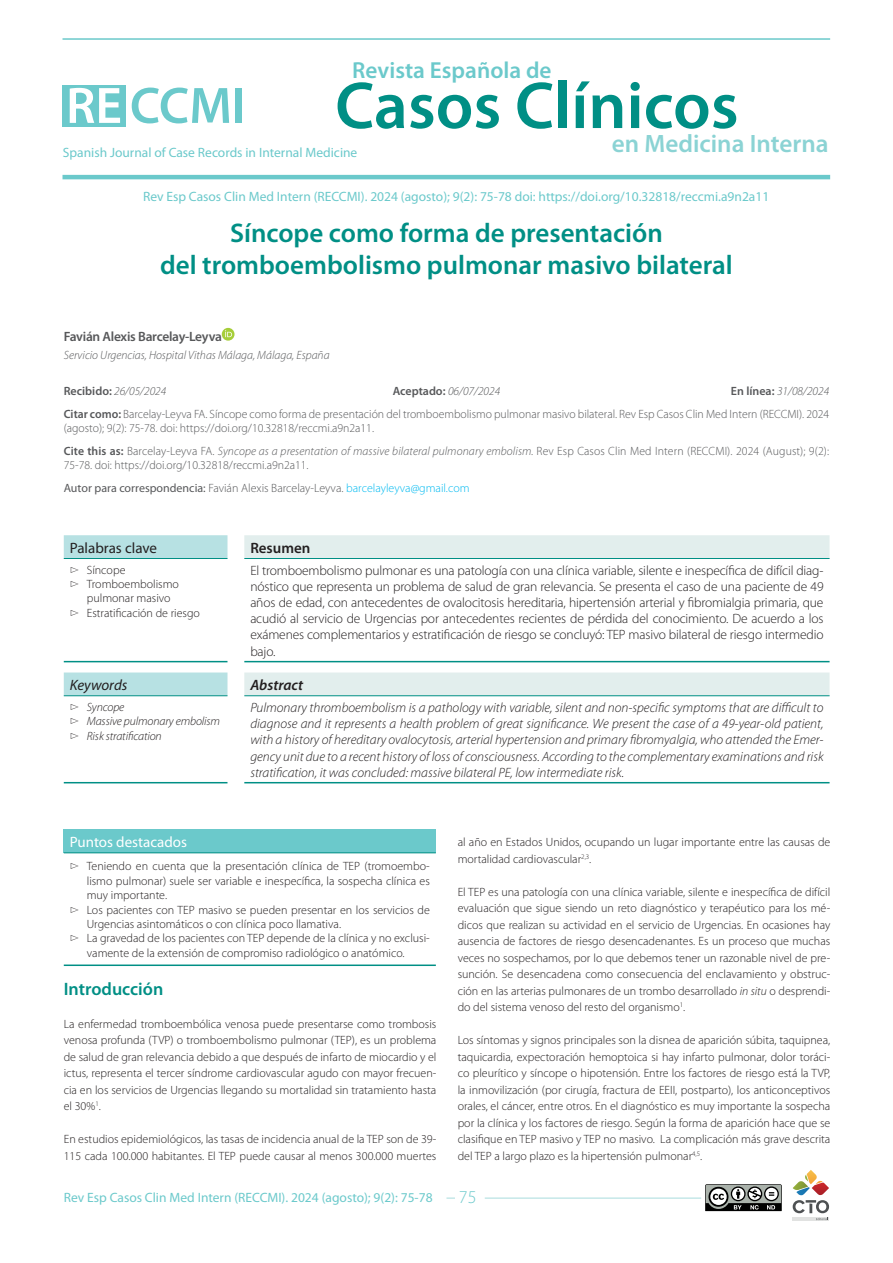
<style>
.page{position:relative;width:893px;height:1263px;background:#fff}
.page>*{position:absolute;margin:0;border:0;box-sizing:border-box;transform-origin:0 0}
.t1{font:600 66.75px "Myriad Pro";color:#008f85}
.Titulo_capitulo{font:600 27px/32.4px "Myriad Pro";color:#008f85;text-align:center}
.t2{font:600 25.2px "Myriad Pro";color:#8bd3d4}
.t3{font:600 23.25px "Myriad Pro";color:#6bc9cb}
._02_Primer_Orden{font:600 18px "Myriad Pro";color:#008f85}
.t4{font:300 18px "Myriad Pro";color:#6bc9cb}
.t5{font:15px "Myriad Pro";color:#fff}
.PalabrasClaveTitulo{font:15px "Myriad Pro";color:#231f20}
.KeywordsTitulo{font:italic 15px "Myriad Pro";color:#231f20}
.t6{font:italic 600 15px "Myriad Pro";color:#231f20}
.t7{font:600 15px "Myriad Pro";color:#231f20}
.Texto_resumen{font:300 13.5px/16.2px "Myriad Pro";letter-spacing:-.01em;color:#231f20;text-align:justify}
.Texto_abstract{font:italic 300 13.5px/16.2px "Myriad Pro";color:#231f20;text-align:justify}
.CabeceraDOI{font:13.5px "Myriad Pro";color:#6bc9cb}
.Nombre_autores{font:600 13.5px "Myriad Pro";letter-spacing:-.02em;color:#57585a}
._01_Texto_comun{font:300 12px/16.5px "Myriad Pro";color:#231f20}
.CitarComo{font:300 12px/14.4px "Myriad Pro";color:#57585a}
.Recibido_Aceptado{font:italic 300 12px "Myriad Pro";color:#57585a}
.CargoAutores{font:italic 300 12px "Myriad Pro";color:#57585a}
.t8{font:italic 300 12px "Myriad Pro";letter-spacing:-.01em;color:#231f20}
.s1{font-weight:600;font-style:normal}
.s2{font-weight:600}
.s3{font-style:italic}
.s4{font-weight:400}
.s5{color:#00baf1}
</style>
<div class="page">
<div style="left:63px;top:85px;width:63px;height:41px;background:#6bc9cb"></div>
<svg style="left:70px;top:88px;width:50px;height:35px"></svg>
<svg style="left:132px;top:88px;width:97px;height:35px"></svg>
<div style="left:236px;top:88px;width:6px;height:35px;background:#6bc9cb"></div>
<hr style="left:63px;top:38px;width:767px;height:2px;background:#6bc9cb">
<hr style="left:63px;top:175px;width:767px;height:4px;background:#6bc9cb">
<hr style="left:793px;top:1217px;width:36px;height:4px;background:#e1e2e1">
<svg style="left:793px;top:1170px;width:36px;height:50px"></svg>
<hr style="left:485px;top:1198px;width:216px;height:1px;background:#a8dcdd">
<svg style="left:705px;top:1184px;width:77px;height:27px;background:#747674"></svg>
<svg style="left:222px;top:328px;width:12px;height:13px"></svg>
<svg style="left:225px;top:330px;width:7px;height:7px"></svg>
<div style="left:64px;top:830px;width:372px;height:23px;background:#6bc9cb"></div>
<hr style="left:64px;top:852px;width:372px;height:1px;background:#008f85">
<hr style="left:64px;top:964px;width:372px;height:2px;background:#008f85">
<svg style="left:64px;top:535px;width:163px;height:160px"></svg>
<svg style="left:244px;top:535px;width:586px;height:160px"></svg>
<hr style="left:244px;top:782px;width:586px;height:1px;background:#008f85">
<hr style="left:64px;top:661px;width:163px;height:1px;background:#008f85">
<hr style="left:244px;top:661px;width:586px;height:1px;background:#008f85">
<hr style="left:64px;top:782px;width:163px;height:1px;background:#008f85">
<hr style="left:64px;top:558px;width:163px;height:1px;background:#008f85">
<hr style="left:244px;top:558px;width:586px;height:1px;background:#008f85">
<hr style="left:64px;top:695px;width:163px;height:1px;background:#008f85">
<hr style="left:244px;top:695px;width:586px;height:1px;background:#008f85">
<h3 class="t3" style="left:352px;top:56px;width:201px">Revista Española de</h3>
<h1 class="t1" style="left:335px;top:63px;width:405px">Casos Clínicos</h1>
<p class="CabeceraDOI" style="left:63px;top:144px;width:296px">Spanish Journal of Case Records in Internal Medicine</p>
<h3 class="t2" style="left:612px;top:127px;width:218px">en Medicina Interna</h3>
<p class="CabeceraDOI" style="left:143px;top:189px;width:628px">Rev Esp Casos Clin Med Intern (RECCMI). 2024 (agosto); 9(2): 75-78 doi: https://doi.org/10.32818/reccmi.a9n2a11</p>
<p class="Titulo_capitulo" style="left:160px;top:216px;width:574px">Síncope como forma de presentación<br>del tromboembolismo pulmonar masivo bilateral</p>
<p class="Nombre_autores" style="left:64px;top:327px;width:160px">Favián Alexis Barcelay-Leyva</p>
<p class="CargoAutores" style="left:64px;top:349px;width:267px">Servicio Urgencias, Hospital Vithas Málaga, Málaga, España</p>
<p class="Recibido_Aceptado" style="left:64px;top:384px;width:104px"><span class="s1">Recibido:</span> 26/05/2024</p>
<p class="Recibido_Aceptado" style="left:393px;top:384px;width:109px"><span class="s1">Aceptado:</span> 06/07/2024</p>
<p class="Recibido_Aceptado" style="left:731px;top:384px;width:100px"><span class="s1">En línea:</span> 31/08/2024</p>
<p class="CitarComo" style="left:64px;top:407px;width:767px"><span class="s2">Citar como:</span> Barcelay-Leyva FA. Síncope como forma de presentación del tromboembolismo pulmonar masivo bilateral. Rev Esp Casos Clin Med Intern (RECCMI). 2024 (agosto); 9(2): 75-78. doi: https://doi.org/10.32818/reccmi.a9n2a11.</p>
<p class="CitarComo" style="left:64px;top:444px;width:767px"><span class="s2">Cite this as:</span> Barcelay-Leyva FA. <span class="s3">Syncope as a presentation of massive bilateral pulmonary embolism.</span> Rev Esp Casos Clin Med Intern (RECCMI). 2024 (August); 9(2):<br>75-78. doi: https://doi.org/10.32818/reccmi.a9n2a11.</p>
<p class="CitarComo" style="left:64px;top:481px;width:407px"><span class="s4">Autor para correspondencia:</span> Favián Alexis Barcelay-Leyva. <span class="s5">barcelayleyva@gmail.com</span></p>
<p class="PalabrasClaveTitulo" style="left:70px;top:538px;width:89px">Palabras clave</p>
<p class="t7" style="left:250px;top:538px;width:62px">Resumen</p>
<p class="_01_Texto_comun" style="left:70px;top:561px;width:57px">▻ Síncope</p>
<p class="_01_Texto_comun" style="left:87px;top:577px;width:94px;line-height:14.4px;text-indent:-17px">▻ Tromboembolismo pulmonar masivo</p>
<p class="_01_Texto_comun" style="left:70px;top:605px;width:132px">▻ Estratificación de riesgo</p>
<p class="Texto_resumen" style="left:250px;top:562px;width:575px">El tromboembolismo pulmonar es una patología con una clínica variable, silente e inespecífica de difícil diag&shy;nóstico que representa un problema de salud de gran relevancia. Se presenta el caso de una paciente de 49 años de edad, con antecedentes de ovalocitosis hereditaria, hipertensión arterial y fibromialgia primaria, que acudió al servicio de Urgencias por antecedentes recientes de pérdida del conocimiento. De acuerdo a los exámenes complementarios y estratificación de riesgo se concluyó: TEP masivo bilateral de riesgo intermedio bajo.</p>
<p class="KeywordsTitulo" style="left:70px;top:675px;width:59px">Keywords</p>
<p class="t6" style="left:250px;top:675px;width:54px">Abstract</p>
<p class="t8" style="left:70px;top:700px;width:56px">▻ Syncope</p>
<p class="t8" style="left:70px;top:715px;width:152px">▻ Massive pulmonary embolism</p>
<p class="t8" style="left:70px;top:729px;width:94px">▻ Risk stratification</p>
<p class="Texto_abstract" style="left:250px;top:700px;width:575px">Pulmonary thromboembolism is a pathology with variable, silent and non-specific symptoms that are difficult to diagnose and it represents a health problem of great significance. We present the case of a 49-year-old patient, with a history of hereditary ovalocytosis, arterial hypertension and primary fibromyalgia, who attended the Emer&shy;gency unit due to a recent history of loss of consciousness. According to the complementary examinations and risk stratification, it was concluded: massive bilateral PE, low intermediate risk.</p>
<p class="t5" style="left:70px;top:832px;width:119px">Puntos destacados</p>
<p class="_01_Texto_comun" style="left:87px;top:859px;width:345px;line-height:14.4px;text-align:justify;text-indent:-17px">▻ Teniendo en cuenta que la presentación clínica de TEP (tromoembo&shy;lismo pulmonar) suele ser variable e inespecífica, la sospecha clínica es muy importante.</p>
<p class="_01_Texto_comun" style="left:87px;top:902px;width:345px;line-height:14.4px;text-indent:-17px">▻ Los pacientes con TEP masivo se pueden presentar en los servicios de<br>Urgencias asintomáticos o con clínica poco llamativa.</p>
<p class="_01_Texto_comun" style="left:87px;top:931px;width:345px;line-height:14.4px;text-indent:-17px">▻ La gravedad de los pacientes con TEP depende de la clínica y no exclusi&shy;vamente de la extensión de compromiso radiológico o anatómico.</p>
<p class="_02_Primer_Orden" style="left:64px;top:977px;width:101px">Introducción</p>
<p class="_01_Texto_comun" style="left:64px;top:1015px;width:374px;text-align:justify">La enfermedad tromboembólica venosa puede presentarse como trombosis venosa profunda (TVP) o tromboembolismo pulmonar (TEP), es un problema de salud de gran relevancia debido a que después de infarto de miocardio y el ictus, representa el tercer síndrome cardiovascular agudo con mayor frecuen&shy;cia en los servicios de Urgencias llegando su mortalidad sin tratamiento hasta el 30%<sup>1</sup>.</p>
<p class="_01_Texto_comun" style="left:64px;top:1131px;width:374px">En estudios epidemiológicos, las tasas de incidencia anual de la TEP son de 39-<br>115 cada 100.000 habitantes. El TEP puede causar al menos 300.000 muertes</p>
<p class="_01_Texto_comun" style="left:458px;top:834px;width:374px">al año en Estados Unidos, ocupando un lugar importante entre las causas de mortalidad cardiovascular<sup>2,3</sup>.</p>
<p class="_01_Texto_comun" style="left:458px;top:883px;width:374px;text-align:justify">El TEP es una patología con una clínica variable, silente e inespecífica de difícil evaluación que sigue siendo un reto diagnóstico y terapéutico para los mé&shy;dicos que realizan su actividad en el servicio de Urgencias. En ocasiones hay ausencia de factores de riesgo desencadenantes. Es un proceso que muchas veces no sospechamos, por lo que debemos tener un razonable nivel de pre&shy;sunción. Se desencadena como consecuencia del enclavamiento y obstruc&shy;ción en las arterias pulmonares de un trombo desarrollado <span class="s3">in situ</span> o desprendi&shy;do del sistema venoso del resto del organismo<sup>1</sup>.</p>
<p class="_01_Texto_comun" style="left:458px;top:1032px;width:374px;text-align:justify">Los síntomas y signos principales son la disnea de aparición súbita, taquipnea, taquicardia, expectoración hemoptoica si hay infarto pulmonar, dolor toráci&shy;co pleurítico y síncope o hipotensión. Entre los factores de riesgo está la TVP, la inmovilización (por cirugía, fractura de EEII, postparto), los anticonceptivos orales, el cáncer, entre otros. En el diagnóstico es muy importante la sospecha por la clínica y los factores de riesgo. Según la forma de aparición hace que se clasifique en TEP masivo y TEP no masivo. La complicación más grave descrita del TEP a largo plazo es la hipertensión pulmonar<sup>4,5</sup>.</p>
<p class="CabeceraDOI" style="left:64px;top:1189px;width:370px">Rev Esp Casos Clin Med Intern (RECCMI). 2024 (agosto); 9(2): 75-78</p>
<h3 class="t4" style="left:459px;top:1187px;width:19px">75</h3>
</div>
